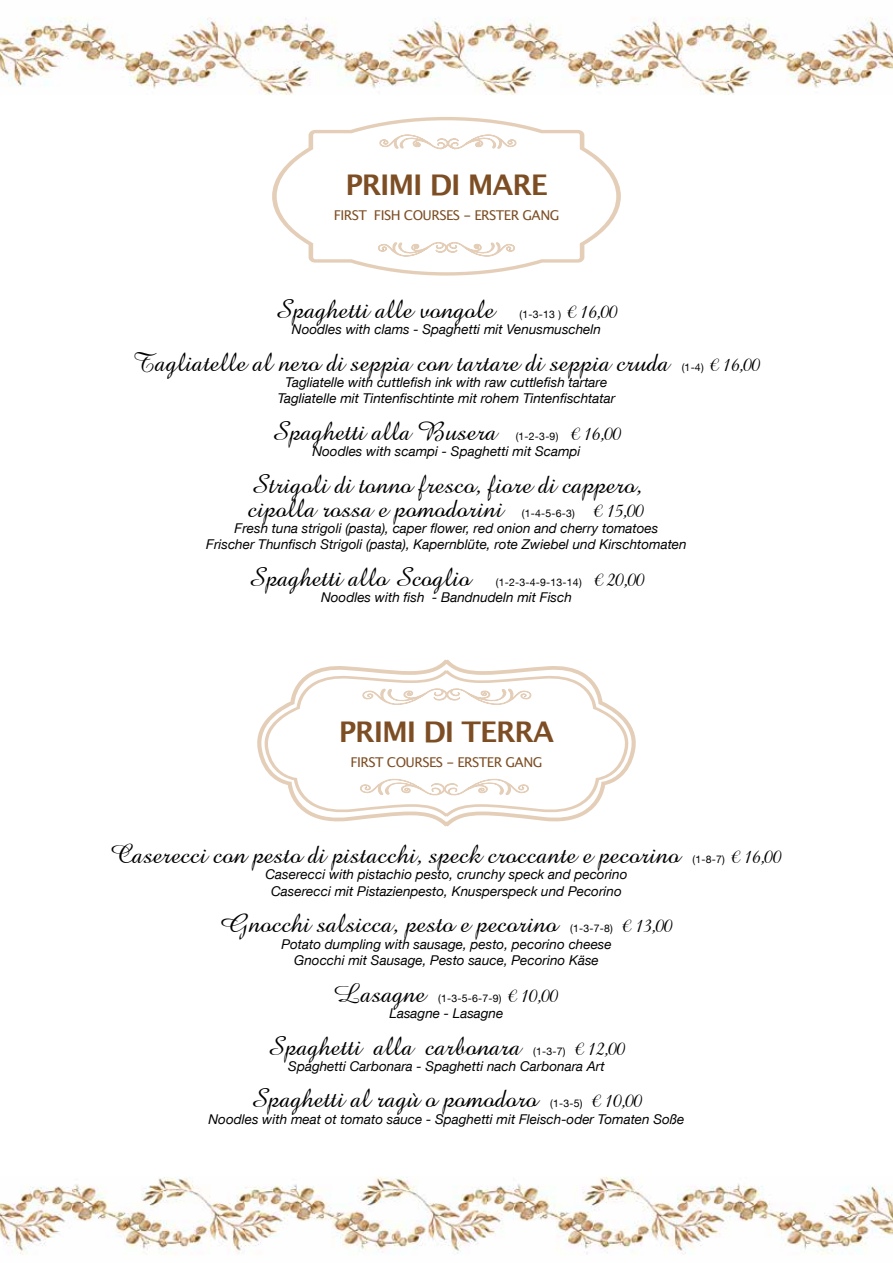
<style>
.page{position:relative;width:893px;height:1263px;background:#fff}
.page>*{position:absolute;margin:0;border:0;box-sizing:border-box;transform-origin:0 0}
.t1{font:700 28.5px "Lucida Grande";letter-spacing:-.04em;color:#7d4e24}
.t2{font:27px/24px "Amazone BT";color:#000}
.t3{font:21px "Amazone BT";color:#000}
.t4{font:italic 13.5px/16.2px "Helvetica Neue LT Com";color:#000;text-align:center}
.t5{font:13.5px "Lucida Grande";letter-spacing:-.04em;color:#7d4e24}
.t6{font:10.5px "Helvetica Neue LT Com";color:#000}
.s1{font-family:"Amazone BT";font-size:21px}
.s2{font-family:"Helvetica Neue LT Com";font-size:10.5px}
</style>
<div class="page">
<svg style="left:272px;top:123px;width:349px;height:153px"></svg>
<svg style="left:377px;top:219px;width:141px;height:39px"></svg>
<svg style="left:378px;top:117px;width:141px;height:55px"></svg>
<svg style="left:257px;top:659px;width:379px;height:167px"></svg>
<svg style="left:260px;top:670px;width:370px;height:147px"></svg>
<svg style="left:361px;top:688px;width:172px;height:17px"></svg>
<svg style="left:358px;top:778px;width:173px;height:21px"></svg>
<img style="left:0;top:17px;width:893px;height:78px">
<img style="left:0;top:1177px;width:893px;height:78px">
<h1 class="t1" style="left:345px;top:162px;width:204px">PRIMI DI MARE</h1>
<p class="t5" style="left:334px;top:207px;width:227px">FIRST FISH COURSES - ERSTER GANG</p>
<h2 class="t2" style="left:275px;top:298px;width:221px">Spaghetti alle vongole</h2>
<p class="t6" style="left:520px;top:308px;width:100px">(1-3-13 ) <span class="s1">€ 16,00</span></p>
<p class="t4" style="left:292px;top:321px;width:311px">Noodles with clams - Spaghetti mit Venusmuscheln</p>
<h2 class="t2" style="left:132px;top:351px;width:539px">Tagliatelle al nero di seppia con tartare di seppia cruda</h2>
<h3 class="t3" style="left:682px;top:352px;width:81px"><span class="s2">(1-4)</span> € 16,00</h3>
<p class="t4" style="left:278px;top:374px;width:339px">Tagliatelle with cuttlefish ink with raw cuttlefish tartare<br>Tagliatelle mit Tintenfischtinte mit rohem Tintenfischtatar</p>
<h2 class="t2" style="left:271px;top:420px;width:227px">Spaghetti alla Busera</h2>
<p class="t6" style="left:516px;top:430px;width:108px">(1-2-3-9) <span class="s1">€ 16,00</span></p>
<p class="t4" style="left:312px;top:443px;width:270px">Noodles with scampi - Spaghetti mit Scampi</p>
<h2 class="t2" style="left:248px;top:473px;width:396px">Strigoli di tonno fresco, fiore di cappero, cipolla rossa e pomodorini</h2>
<p class="t6" style="left:522px;top:507px;width:124px">(1-4-5-6-3) <span class="s1">€ 15,00</span></p>
<p class="t4" style="left:206px;top:520px;width:482px">Fresh tuna strigoli (pasta), caper flower, red onion and cherry tomatoes<br>Frischer Thunfisch Strigoli (pasta), Kapernblüte, rote Zwiebel und Kirschtomaten</p>
<h2 class="t2" style="left:248px;top:566px;width:225px">Spaghetti allo Scoglio</h2>
<p class="t6" style="left:496px;top:576px;width:151px">(1-2-3-4-9-13-14) <span class="s1">€ 20,00</span></p>
<p class="t4" style="left:321px;top:589px;width:252px">Noodles with fish - Bandnudeln mit Fisch</p>
<h1 class="t1" style="left:339px;top:708px;width:217px">PRIMI DI TERRA</h1>
<p class="t5" style="left:350px;top:754px;width:194px">FIRST COURSES - ERSTER GANG</p>
<h2 class="t2" style="left:111px;top:843px;width:571px">Caserecci con pesto di pistacchi, speck croccante e pecorino</h2>
<p class="t6" style="left:692px;top:853px;width:91px">(1-8-7) <span class="s1">€ 16,00</span></p>
<p class="t4" style="left:266px;top:866px;width:363px">Caserecci with pistachio pesto, crunchy speck and pecorino<br>Caserecci mit Pistazienpesto, Knusperspeck und Pecorino</p>
<h2 class="t2" style="left:220px;top:912px;width:340px">Gnocchi salsicca, pesto e pecorino</h2>
<p class="t6" style="left:570px;top:922px;width:105px">(1-3-7-8) <span class="s1">€ 13,00</span></p>
<p class="t4" style="left:281px;top:935px;width:332px">Potato dumpling with sausage, pesto, pecorino cheese<br>Gnocchi mit Sausage, Pesto sauce, Pecorino Käse</p>
<h2 class="t2" style="left:334px;top:981px;width:93px">Lasagne</h2>
<p class="t6" style="left:438px;top:991px;width:122px">(1-3-5-6-7-9) <span class="s1">€ 10,00</span></p>
<p class="t4" style="left:390px;top:1004px;width:115px">Lasagne - Lasagne</p>
<h2 class="t2" style="left:267px;top:1034px;width:255px">Spaghetti alla carbonara</h2>
<p class="t6" style="left:533px;top:1044px;width:94px">(1-3-7) <span class="s1">€ 12,00</span></p>
<p class="t4" style="left:288px;top:1057px;width:318px">Spaghetti Carbonara - Spaghetti nach Carbonara Art</p>
<h2 class="t2" style="left:250px;top:1087px;width:289px">Spaghetti al ragù o pomodoro</h2>
<p class="t6" style="left:550px;top:1097px;width:94px">(1-3-5) <span class="s1">€ 10,00</span></p>
<p class="t4" style="left:209px;top:1110px;width:477px">Noodles with meat ot tomato sauce - Spaghetti mit Fleisch-oder Tomaten Soße</p>
</div>
